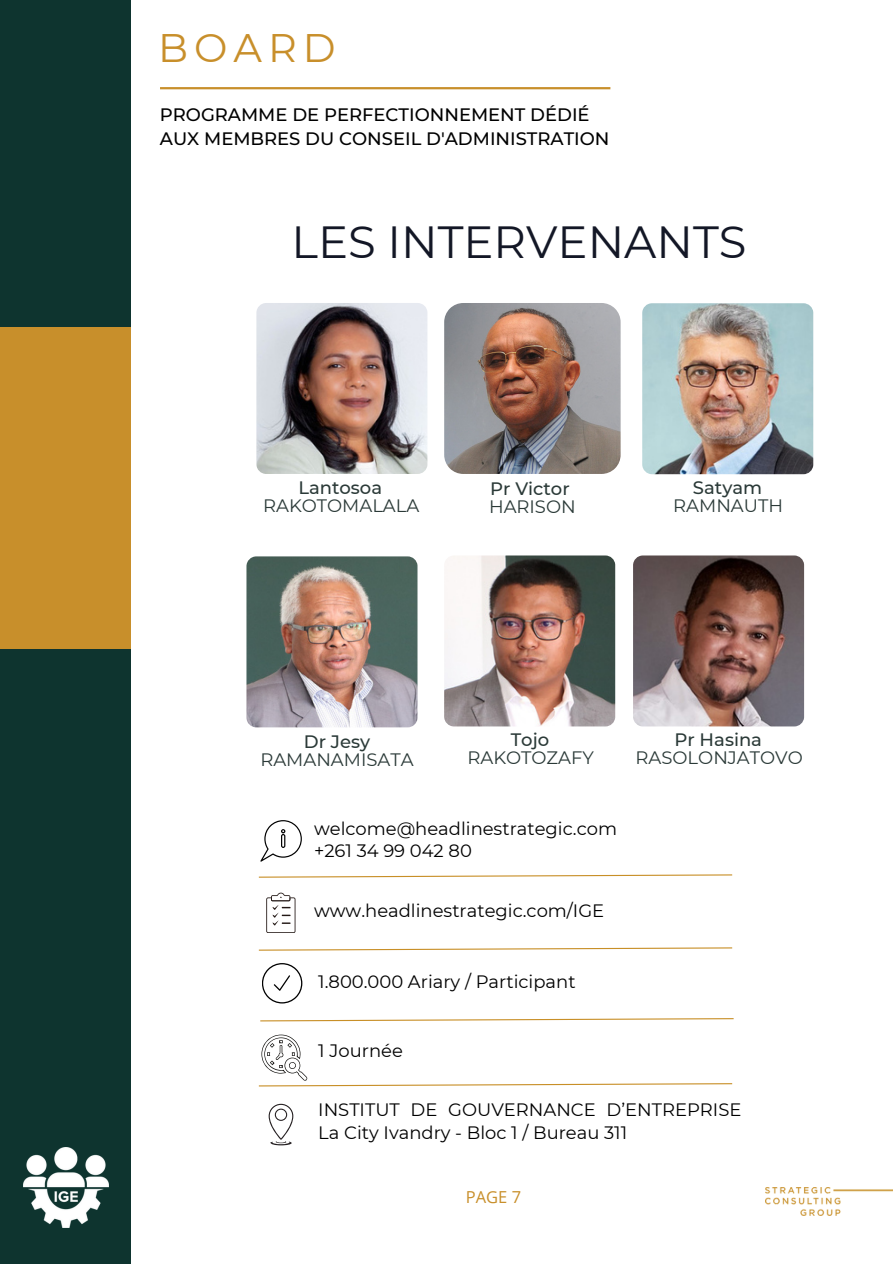
<style>
.page{position:relative;width:894px;height:1264px;background:#fff}
.page>*{position:absolute;margin:0;border:0;box-sizing:border-box;transform-origin:0 0}
.t1{font:45px "Montserrat";color:#131726}
.t2{font:39.75px "Montserrat";letter-spacing:.15em;color:#c88f2b}
.t3{font:18px/22.5px "Montserrat";color:#000}
.t4{font:18px/18px "Montserrat";color:#2b3a38;text-align:center}
.t5{font:500 18px/23.7px "Montserrat";color:#000}
.t6{font:500 18px "Montserrat";color:#2b3a38}
.t7{font:16.5px "Open Sans";color:#c88f2b}
.s1{font-weight:500}
</style>
<div class="page">
<div style="left:0;top:0;width:130px;height:1263px;background:#0e342f"></div>
<div style="left:0;top:327px;width:130px;height:321px;background:#c88f2b"></div>
<img style="left:256px;top:303px;width:171px;height:171px;border-radius:10px">
<img style="left:642px;top:303px;width:171px;height:171px;border-radius:10px">
<img style="left:246px;top:556px;width:171px;height:171px;border-radius:10px">
<img style="left:444px;top:555px;width:171px;height:171px;border-radius:10px">
<img style="left:633px;top:555px;width:170px;height:171px;border-radius:10px">
<svg style="left:268px;top:1103px;width:25px;height:42px"></svg>
<svg style="left:260px;top:820px;width:42px;height:41px"></svg>
<svg style="left:266px;top:892px;width:29px;height:41px"></svg>
<svg style="left:258px;top:874px;width:475px;height:4px"></svg>
<svg style="left:258px;top:947px;width:475px;height:4px"></svg>
<svg style="left:260px;top:1018px;width:474px;height:4px"></svg>
<svg style="left:258px;top:1034px;width:475px;height:53px"></svg>
<svg style="left:262px;top:963px;width:40px;height:40px"></svg>
<img style="left:765px;top:1187px;width:127px;height:28px">
<img style="left:23px;top:1147px;width:85px;height:80px">
<hr style="left:160px;top:87px;width:450px;height:2px;background:#c88f2b">
<img style="left:444px;top:303px;width:176px;height:171px">
<p class="t2" style="left:158px;top:23px;width:179px">BOARD</p>
<p class="t5" style="left:160px;top:103px;width:451px">PROGRAMME DE PERFECTIONNEMENT DÉDIÉ<br>AUX MEMBRES DU CONSEIL D'ADMINISTRATION</p>
<p class="t1" style="left:291px;top:214px;width:456px">LES INTERVENANTS</p>
<p class="t4" style="left:263px;top:478px;width:158px"><span class="s1">Lantosoa<br></span>RAKOTOMALALA</p>
<p class="t6" style="left:490px;top:477px;width:81px">Pr Victor</p>
<h4 class="t4" style="left:489px;top:497px;width:88px">HARISON</h4>
<p class="t4" style="left:673px;top:478px;width:111px"><span class="s1">Satyam<br></span>RAMNAUTH</p>
<p class="t4" style="left:260px;top:732px;width:155px"><span class="s1">Dr Jesy<br></span>RAMANAMISATA</p>
<p class="t4" style="left:635px;top:731px;width:169px"><span class="s1">Pr Hasina<br></span>RASOLONJATOVO</p>
<p class="t4" style="left:467px;top:731px;width:128px"><span class="s1">Tojo<br></span>RAKOTOZAFY</p>
<p class="t3" style="left:314px;top:816px;width:304px">welcome@headlinestrategic.com +261 34 99 042 80</p>
<p class="t3" style="left:314px;top:899px;width:291px">www.headlinestrategic.com/IGE</p>
<p class="t3" style="left:318px;top:970px;width:259px">1.800.000 Ariary / Participant</p>
<p class="t3" style="left:318px;top:1039px;width:86px">1 Journée</p>
<p class="t3" style="left:318px;top:1098px;width:424px">INSTITUT DE GOUVERNANCE D’ENTREPRISE<br>La City Ivandry - Bloc 1 / Bureau 311</p>
<p class="t7" style="left:465px;top:1184px;width:57px">PAGE 7</p>
</div>
